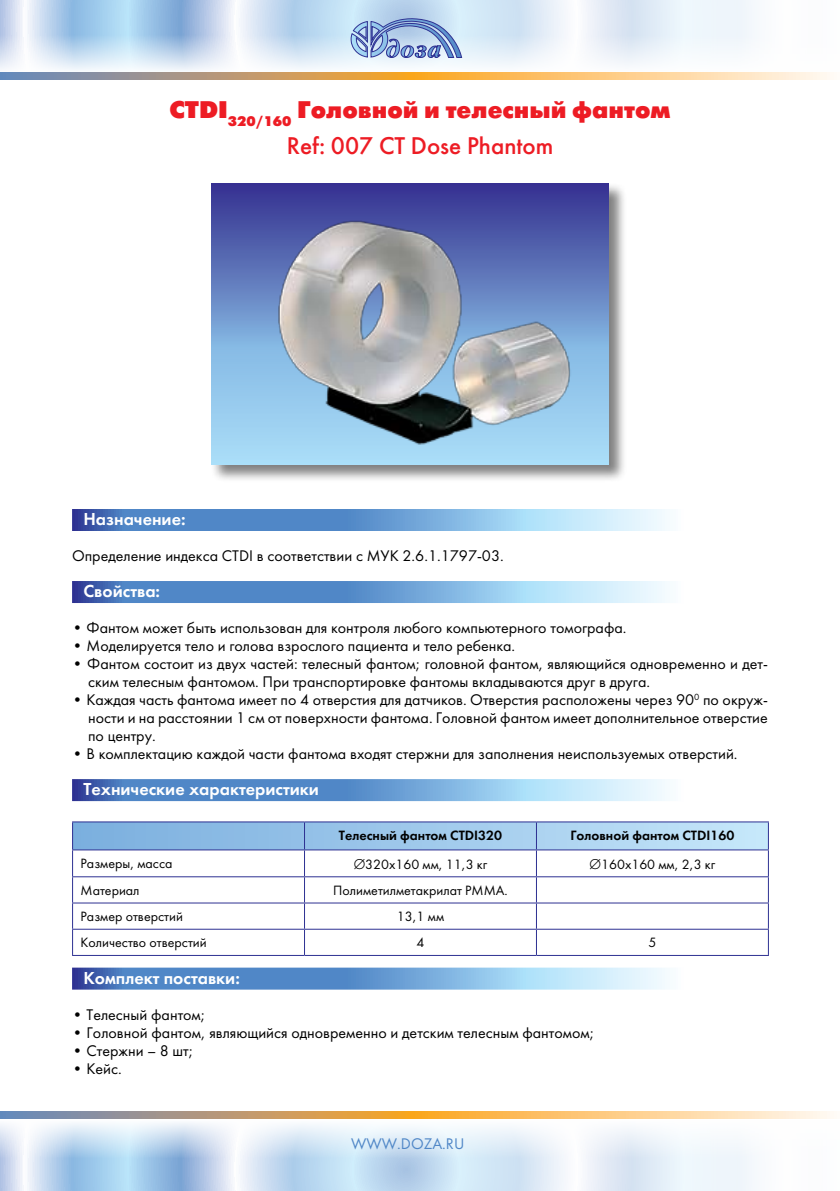
<style>
.page{position:relative;width:840px;height:1191px;background:#fff}
.page>*{position:absolute;margin:0;border:0;box-sizing:border-box;transform-origin:0 0}
.t1{font:24px "Futura Futuris X";color:#ed1c24}
.t2{font:24px "Futura Futuris";color:#ed1c24}
.t3{font:18px "Futura Demi";color:#fff}
.t4{font:16px/18px "Futura";color:#000}
.t5{font:16px "Futura";color:#5087c7}
.t6{font:14px "Futura";color:#000}
.t7{font:14px "Futura Demi";color:#000}
</style>
<div class="page">
<svg style="left:0;top:0;width:754px;height:34px;background:#cadff2"></svg>
<svg style="left:0;top:1158px;width:754px;height:33px;background:#c9def1"></svg>
<svg style="left:0;top:1111px;width:834px;height:8px;background:#d7b381"></svg>
<svg style="left:0;top:1123px;width:753px;height:35px"></svg>
<svg style="left:0;top:34px;width:753px;height:37px"></svg>
<svg style="left:350px;top:18px;width:112px;height:40px;background:#96add7"></svg>
<svg style="left:0;top:72px;width:834px;height:8px;background:#d7b381"></svg>
<div style="left:210px;top:182px;width:424px;height:309px;background:#000;opacity:.5"></div>
<svg style="left:211px;top:183px;width:397px;height:282px;background:#6d8ac6"></svg>
<svg style="left:72px;top:509px;width:595px;height:22px;background:#7aa8d8"></svg>
<svg style="left:72px;top:581px;width:595px;height:22px;background:#7aa8d8"></svg>
<svg style="left:72px;top:779px;width:595px;height:22px;background:#7aa8d8"></svg>
<svg style="left:72px;top:967px;width:595px;height:22px;background:#7eaad9"></svg>
<hr style="left:72px;top:821px;width:232px;height:1px;background:#2e3192">
<hr style="left:304px;top:821px;width:232px;height:1px;background:#2e3192">
<hr style="left:536px;top:821px;width:232px;height:1px;background:#2e3192">
<svg style="left:72px;top:822px;width:696px;height:133px"></svg>
<hr style="left:72px;top:955px;width:232px;height:1px;background:#2e3192">
<hr style="left:304px;top:955px;width:232px;height:1px;background:#2e3192">
<hr style="left:536px;top:955px;width:232px;height:1px;background:#2e3192">
<img style="left:261px;top:200px;width:322px;height:258px">
<h1 class="t1" style="left:169px;top:95px;width:502px">CTDI<sub>320/160</sub> Головной и телесный фантом</h1>
<h1 class="t2" style="left:286px;top:131px;width:268px">Ref: 007 CT Dose Phantom</h1>
<p class="t3" style="left:83px;top:508px;width:104px">Назначение:</p>
<p class="t4" style="left:72px;top:547px;width:433px">Определение индекса CTDI в соответствии с МУК 2.6.1.1797-03.</p>
<p class="t3" style="left:83px;top:580px;width:78px">Свойства:</p>
<p class="t4" style="left:72px;top:619px;width:555px">• Фантом может быть использован для контроля любого компьютерного томографа.</p>
<p class="t4" style="left:72px;top:637px;width:444px">• Моделируется тело и голова взрослого пациента и тело ребенка.</p>
<p class="t4" style="left:88px;top:655px;width:680px;text-indent:-16px">• Фантом состоит из двух частей: телесный фантом; головной фантом, являющийся одновременно и дет&shy;ским телесным фантомом. При транспортировке фантомы вкладываются друг в друга.</p>
<p class="t4" style="left:88px;top:691px;width:681px;text-align:justify;text-indent:-16px">• Каждая часть фантома имеет по 4 отверстия для датчиков. Отверстия расположены через 90<sup>0</sup> по окруж&shy;ности и на расстоянии 1 см от поверхности фантома. Головной фантом имеет дополнительное отверстие по центру.</p>
<p class="t4" style="left:72px;top:745px;width:666px">• В комплектацию каждой части фантома входят стержни для заполнения неиспользуемых отверстий.</p>
<p class="t3" style="left:83px;top:778px;width:237px">Технические характеристики</p>
<p class="t7" style="left:339px;top:827px;width:165px">Телесный фантом CTDI320</p>
<p class="t7" style="left:570px;top:827px;width:165px">Головной фантом CTDI160</p>
<p class="t6" style="left:81px;top:855px;width:93px">Размеры, масса</p>
<p class="t6" style="left:353px;top:856px;width:135px">∅320х160 мм, 11,3 кг</p>
<p class="t6" style="left:589px;top:856px;width:127px">∅160х160 мм, 2,3 кг</p>
<p class="t6" style="left:81px;top:882px;width:60px">Материал</p>
<p class="t6" style="left:333px;top:882px;width:176px">Полиметилметакрилат PMMA.</p>
<p class="t6" style="left:81px;top:908px;width:104px">Размер отверстий</p>
<p class="t6" style="left:396px;top:908px;width:49px">13,1 мм</p>
<p class="t6" style="left:81px;top:934px;width:127px">Количество отверстий</p>
<p class="t6" style="left:416px;top:934px;width:9px">4</p>
<p class="t6" style="left:648px;top:934px;width:9px">5</p>
<p class="t3" style="left:83px;top:966px;width:158px">Комплект поставки:</p>
<p class="t4" style="left:72px;top:1005px;width:135px">• Телесный фантом;</p>
<p class="t4" style="left:72px;top:1023px;width:523px">• Головной фантом, являющийся одновременно и детским телесным фантомом;</p>
<p class="t4" style="left:72px;top:1041px;width:123px">• Стержни – 8 шт;</p>
<p class="t4" style="left:72px;top:1059px;width:51px">• Кейс.</p>
<p class="t5" style="left:351px;top:1133px;width:114px">WWW.DOZA.RU</p>
</div>
